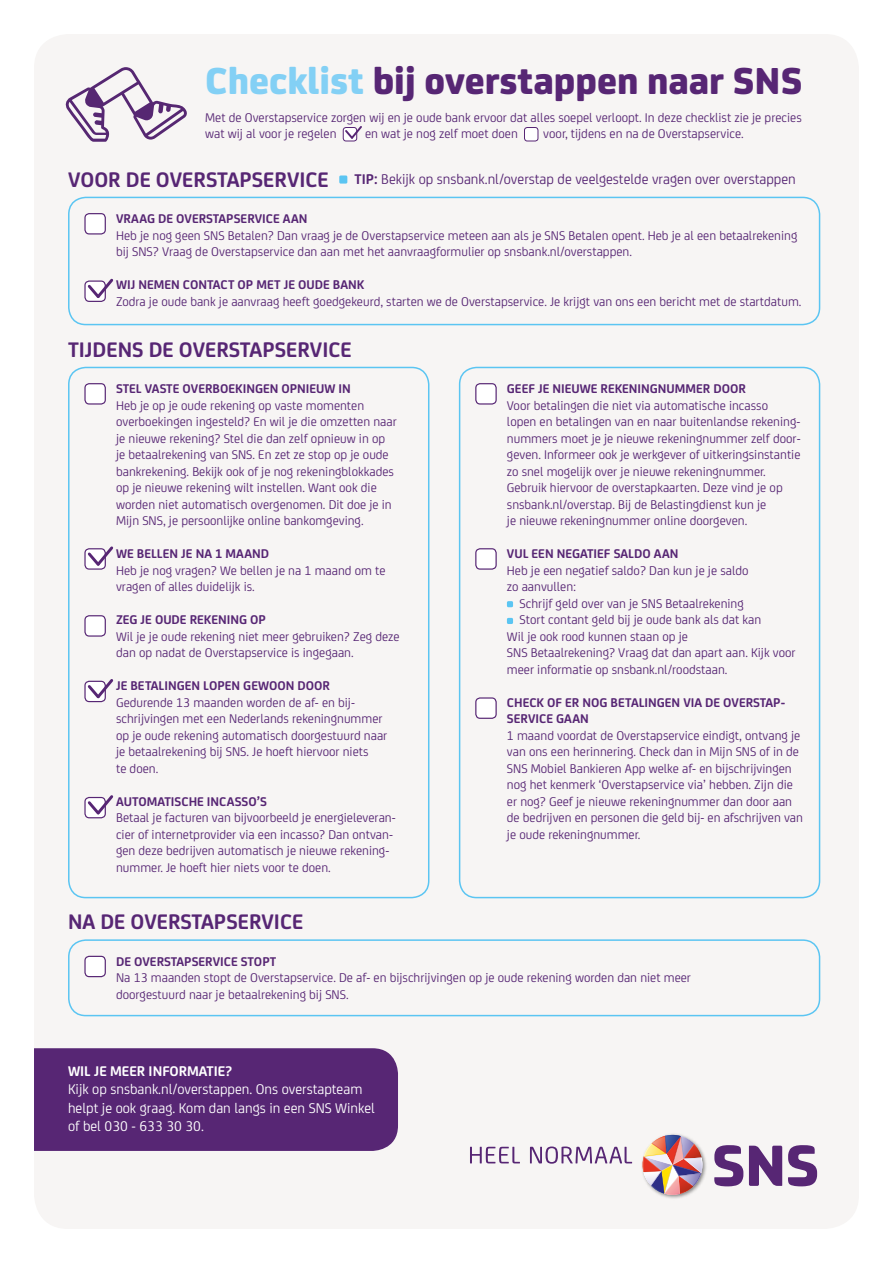
<style>
.page{position:relative;width:893px;height:1263px;background:#fff}
.page>*{position:absolute;margin:0;border:0;box-sizing:border-box;transform-origin:0 0}
.t1{font:800 40.2px "FS Joey";color:#572674}
.t2{font:700 22.5px "FS Joey";color:#572674}
.t3{font:15px/18px "FS Joey";color:#fff}
.t4{font:15px "FS Joey";color:#572674}
.t5{font:700 15px "FS Joey";color:#fff}
.t6{font:13.5px/16.5px "FS Joey";color:#572674}
.t7{font:700 13.5px/16.5px "FS Joey";color:#572674}
.s1{color:#83d0f5}
.s2{font-weight:700;font-size:22.5px}
.s3{font-weight:700}
</style>
<div class="page">
<div style="left:34px;top:34px;width:825px;height:1195px;background:#f7f5f4;border-radius:34px"></div>
<div style="left:34px;top:1048px;width:364px;height:103px;background:#572674"></div>
<div style="left:68px;top:197px;width:752px;height:128px;border:2px solid #5bc5f2;border-radius:17px"></div>
<div style="left:68px;top:939px;width:752px;height:77px;border:2px solid #5bc5f2;border-radius:17px"></div>
<div style="left:68px;top:367px;width:361px;height:531px;border:2px solid #5bc5f2;border-radius:17px"></div>
<div style="left:459px;top:367px;width:361px;height:531px;border:2px solid #5bc5f2;border-radius:17px"></div>
<div style="left:339px;top:175px;width:8px;height:9px;background:#5bc5f2;border-radius:2px"></div>
<img style="left:642px;top:1134px;width:64px;height:64px">
<svg style="left:714px;top:1145px;width:103px;height:41px"></svg>
<svg style="left:470px;top:1146px;width:162px;height:18px"></svg>
<svg style="left:66px;top:67px;width:121px;height:75px"></svg>
<div style="left:85px;top:214px;width:20px;height:20px;background:#fff;border-radius:4px"></div>
<div style="left:84px;top:213px;width:22px;height:21px;border:1px solid #572674;border-radius:4px"></div>
<div style="left:85px;top:956px;width:20px;height:20px;background:#fff;border-radius:4px"></div>
<div style="left:84px;top:956px;width:22px;height:21px;border:1px solid #572674;border-radius:4px"></div>
<div style="left:85px;top:384px;width:20px;height:20px;background:#fff;border-radius:4px"></div>
<div style="left:84px;top:383px;width:22px;height:22px;border:1px solid #572674;border-radius:4px"></div>
<div style="left:476px;top:384px;width:20px;height:20px;background:#fff;border-radius:4px"></div>
<div style="left:475px;top:383px;width:22px;height:22px;border:1px solid #572674;border-radius:4px"></div>
<div style="left:476px;top:549px;width:20px;height:20px;background:#fff;border-radius:4px"></div>
<div style="left:475px;top:548px;width:22px;height:22px;border:1px solid #572674;border-radius:4px"></div>
<svg style="left:507px;top:601px;width:6px;height:6px"></svg>
<svg style="left:507px;top:618px;width:6px;height:6px"></svg>
<div style="left:476px;top:698px;width:20px;height:20px;background:#fff;border-radius:4px"></div>
<div style="left:475px;top:697px;width:22px;height:22px;border:1px solid #572674;border-radius:4px"></div>
<div style="left:84px;top:280px;width:22px;height:22px;border:1px solid #572674;border-radius:4px"></div>
<div style="left:85px;top:616px;width:20px;height:20px;background:#fff;border-radius:4px"></div>
<div style="left:84px;top:615px;width:22px;height:22px;border:1px solid #572674;border-radius:4px"></div>
<svg style="left:343px;top:126px;width:19px;height:15px"></svg>
<div style="left:524px;top:127px;width:14px;height:14px;background:#fff;border-radius:3px"></div>
<div style="left:524px;top:127px;width:14px;height:14px;border:1px solid #572674;border-radius:3px"></div>
<svg style="left:85px;top:278px;width:29px;height:23px"></svg>
<div style="left:84px;top:548px;width:22px;height:22px;border:1px solid #572674;border-radius:4px"></div>
<svg style="left:85px;top:546px;width:29px;height:22px"></svg>
<div style="left:84px;top:681px;width:22px;height:21px;border:1px solid #572674;border-radius:4px"></div>
<svg style="left:85px;top:679px;width:29px;height:22px"></svg>
<div style="left:84px;top:797px;width:22px;height:21px;border:1px solid #572674;border-radius:4px"></div>
<svg style="left:85px;top:795px;width:29px;height:22px"></svg>
<h1 class="t1" style="left:205px;top:49px;width:599px"><span class="s1">Checklist</span> bij overstappen naar SNS</h1>
<p class="t6" style="left:205px;top:108px;width:598px">Met de Overstapservice zorgen wij en je oude bank ervoor dat alles soepel verloopt. In deze checklist zie je precies wat wij al voor je regelen</p>
<p class="t6" style="left:365px;top:125px;width:154px">en wat je nog zelf moet doen</p>
<p class="t6" style="left:543px;top:125px;width:202px">voor, tijdens en na de Overstapservice.</p>
<p class="t4" style="left:68px;top:169px;width:729px"><span class="s2">VOOR DE OVERSTAPSERVICE</span> <span class="s3">TIP:</span> Bekijk op snsbank.nl/overstap de veelgestelde vragen over overstappen</p>
<p class="t7" style="left:116px;top:210px;width:193px">VRAAG DE OVERSTAPSERVICE AAN</p>
<p class="t6" style="left:116px;top:226px;width:683px">Heb je nog geen SNS Betalen? Dan vraag je de Overstapservice meteen aan als je SNS Betalen opent. Heb je al een betaalrekening bij SNS? Vraag de Overstapservice dan aan met het aanvraagformulier op snsbank.nl/overstappen.</p>
<p class="t7" style="left:116px;top:276px;width:250px">WIJ NEMEN CONTACT OP MET JE OUDE BANK</p>
<p class="t6" style="left:116px;top:292px;width:687px">Zodra je oude bank je aanvraag heeft goedgekeurd, starten we de Overstapservice. Je krijgt van ons een bericht met de startdatum.</p>
<h2 class="t2" style="left:68px;top:332px;width:285px">TIJDENS DE OVERSTAPSERVICE</h2>
<p class="t7" style="left:116px;top:380px;width:236px">STEL VASTE OVERBOEKINGEN OPNIEUW IN</p>
<p class="t6" style="left:116px;top:396px;width:282px">Heb je op je oude rekening op vaste momenten overboekingen ingesteld? En wil je die omzetten naar je nieuwe rekening? Stel die dan zelf opnieuw in op je betaalrekening van SNS. En zet ze stop op je oude bankrekening. Bekijk ook of je nog rekeningblokkades op je nieuwe rekening wilt instellen. Want ook die worden niet automatisch overgenomen. Dit doe je in Mijn SNS, je persoonlijke online bankomgeving.</p>
<p class="t7" style="left:116px;top:545px;width:154px">WE BELLEN JE NA 1 MAAND</p>
<p class="t6" style="left:116px;top:561px;width:271px">Heb je nog vragen? We bellen je na 1 maand om te vragen of alles duidelijk is.</p>
<p class="t7" style="left:116px;top:610px;width:151px">ZEG JE OUDE REKENING OP</p>
<p class="t6" style="left:116px;top:627px;width:285px">Wil je je oude rekening niet meer gebruiken? Zeg deze dan op nadat de Overstapservice is ingegaan.</p>
<p class="t7" style="left:116px;top:676px;width:215px">JE BETALINGEN LOPEN GEWOON DOOR</p>
<p class="t6" style="left:116px;top:693px;width:273px">Gedurende 13 maanden worden de af- en bij&shy;schrijvingen met een Nederlands rekeningnummer op je oude rekening automatisch doorgestuurd naar je betaalrekening bij SNS. Je hoeft hiervoor niets<br>te doen.</p>
<p class="t7" style="left:116px;top:792px;width:153px">AUTOMATISCHE INCASSO’S</p>
<p class="t6" style="left:116px;top:809px;width:281px">Betaal je facturen van bijvoorbeeld je energieleveran&shy;cier of internetprovider via een incasso? Dan ontvan&shy;gen deze bedrijven automatisch je nieuwe rekening&shy;nummer. Je hoeft hier niets voor te doen.</p>
<h2 class="t2" style="left:68px;top:905px;width:237px">NA DE OVERSTAPSERVICE</h2>
<p class="t7" style="left:507px;top:379px;width:240px">GEEF JE NIEUWE REKENINGNUMMER DOOR</p>
<p class="t6" style="left:507px;top:396px;width:295px">Voor betalingen die niet via automatische incasso lopen en betalingen van en naar buitenlandse rekening&shy;nummers moet je je nieuwe rekeningnummer zelf door&shy;geven. Informeer ook je werkgever of uitkeringsinstantie zo snel mogelijk over je nieuwe rekeningnummer.<br>Gebruik hiervoor de overstapkaarten. Deze vind je op snsbank.nl/overstap. Bij de Belastingdienst kun je<br>je nieuwe rekeningnummer online doorgeven.</p>
<p class="t7" style="left:507px;top:544px;width:173px">VUL EEN NEGATIEF SALDO AAN</p>
<p class="t6" style="left:507px;top:561px;width:243px">Heb je een negatief saldo? Dan kun je je saldo zo aanvullen:</p>
<p class="t6" style="left:520px;top:594px;width:226px">Schrijf geld over van je SNS Betaalrekening</p>
<p class="t6" style="left:520px;top:611px;width:243px">Stort contant geld bij je oude bank als dat kan</p>
<p class="t6" style="left:507px;top:627px;width:183px">Wil je ook rood kunnen staan op je</p>
<p class="t6" style="left:507px;top:644px;width:290px">SNS Betaalrekening? Vraag dat dan apart aan. Kijk voor</p>
<p class="t6" style="left:507px;top:660px;width:222px">meer informatie op snsbank.nl/roodstaan.</p>
<p class="t7" style="left:507px;top:693px;width:280px">CHECK OF ER NOG BETALINGEN VIA DE OVERSTAP-<br>SERVICE GAAN</p>
<p class="t6" style="left:507px;top:726px;width:297px">1 maand voordat de Overstapservice eindigt, ontvang je van ons een herinnering. Check dan in Mijn SNS of in de SNS Mobiel Bankieren App welke af- en bijschrijvingen nog het kenmerk ‘Overstapservice via’ hebben. Zijn die er nog? Geef je nieuwe rekeningnummer dan door aan de bedrijven en personen die geld bij- en afschrijven van je oude rekeningnummer.</p>
<p class="t7" style="left:116px;top:952px;width:162px">DE OVERSTAPSERVICE STOPT</p>
<p class="t6" style="left:116px;top:969px;width:576px">Na 13 maanden stopt de Overstapservice. De af- en bijschrijvingen op je oude rekening worden dan niet meer doorgestuurd naar je betaalrekening bij SNS.</p>
<p class="t5" style="left:68px;top:1060px;width:166px">WIL JE MEER INFORMATIE?</p>
<p class="t3" style="left:68px;top:1079px;width:308px">Kijk op snsbank.nl/overstappen. Ons overstapteam helpt je ook graag. Kom dan langs in een SNS Winkel of bel 030 - 633 30 30.</p>
</div>
